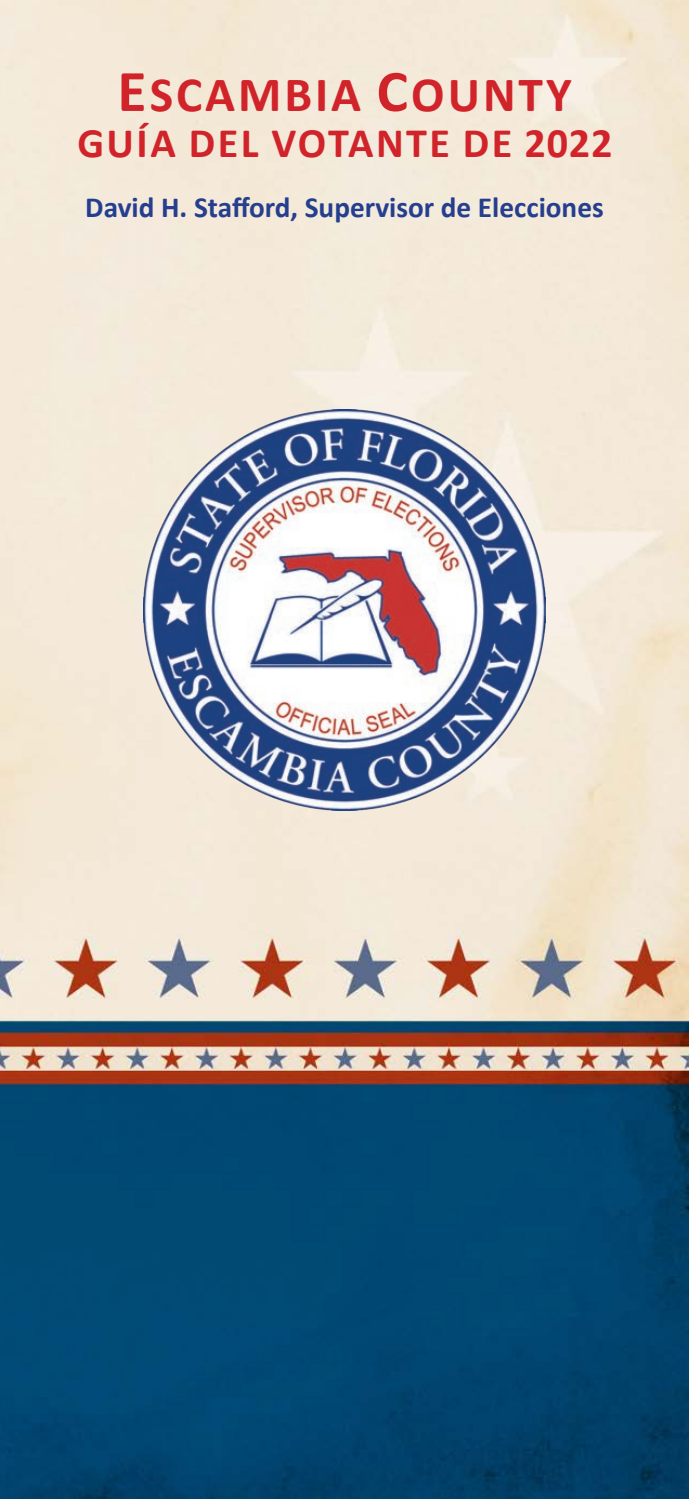
<style>
.page{position:relative;width:689px;height:1499px;background:#fff}
.page>*{position:absolute;margin:0;border:0;box-sizing:border-box;transform-origin:0 0}
.t1{font:700 49.5px "Calibri";letter-spacing:.06em;color:#d1232a}
.t2{font:700 42.07px "Calibri";letter-spacing:.06em;color:#d1232a}
.t3{font:700 29.25px "Calibri";color:#253f8e}
.s1{font-size:59.4px}
</style>
<div class="page">
<img style="left:0;top:0;width:688px;height:1498px">
<img style="left:144px;top:409px;width:401px;height:401px">
<p class="t1" style="left:117px;top:59px;width:456px"><span class="s1">E</span>SCAMBIA <span class="s1">C</span>OUNTY</p>
<p class="t2" style="left:77px;top:113px;width:536px">GUÍA DEL VOTANTE DE 2022</p>
<p class="t3" style="left:85px;top:187px;width:520px">David H. Stafford, Supervisor de Elecciones</p>
</div>
